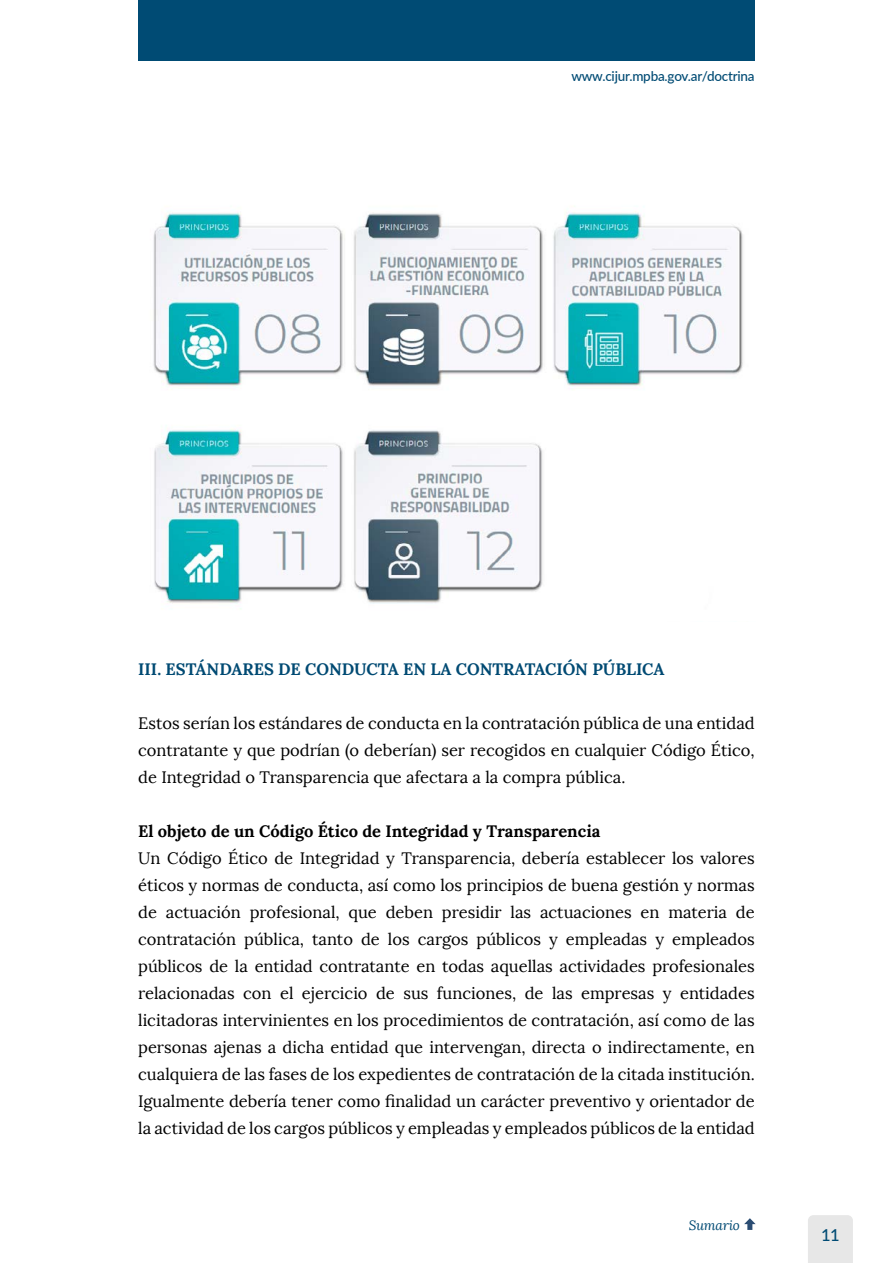
<style>
.page{position:relative;width:893px;height:1263px;background:#fff}
.page>*{position:absolute;margin:0;border:0;box-sizing:border-box;transform-origin:0 0}
.t1{font:16.5px/27px "Lora";color:#000;text-align:justify}
.t2{font:700 16.5px "Lora";color:#000}
.t3{font:700 16.5px "Lora";color:#004a73}
.t4{font:500 16.5px "Lato";color:#004b74}
.t5{font:500 13.5px "Lato";letter-spacing:-.015em;color:#004b74}
.t6{font:italic 13.5px "Lora";letter-spacing:-.015em;color:#004a73}
</style>
<div class="page">
<div style="left:808px;top:1215px;width:45px;height:48px;background:#e7e7e7"></div>
<div style="left:138px;top:0;width:617px;height:61px;background:#004b74"></div>
<svg style="left:744px;top:1218px;width:12px;height:12px"></svg>
<img style="left:153px;top:211px;width:590px;height:398px">
<p class="t5" style="left:571px;top:66px;width:185px">www.cijur.mpba.gov.ar/doctrina</p>
<p class="t3" style="left:138px;top:658px;width:528px">III. ESTÁNDARES DE CONDUCTA EN LA CONTRATACIÓN PÚBLICA</p>
<p class="t1" style="left:138px;top:710px;width:618px">Estos serían los estándares de conducta en la contratación pública de una entidad contratante y que podrían (o deberían) ser recogidos en cualquier Código Ético, de Integridad o Transparencia que afectara a la compra pública.</p>
<p class="t2" style="left:138px;top:820px;width:464px">El objeto de un Código Ético de Integridad y Transparencia</p>
<p class="t1" style="left:138px;top:845px;width:618px">Un Código Ético de Integridad y Transparencia, debería establecer los valores éticos y normas de conducta, así como los principios de buena gestión y normas de actuación profesional, que deben presidir las actuaciones en materia de contratación pública, tanto de los cargos públicos y empleadas y empleados públicos de la entidad contratante en todas aquellas actividades profesionales relacionadas con el ejercicio de sus funciones, de las empresas y entidades licitadoras intervinientes en los procedimientos de contratación, así como de las personas ajenas a dicha entidad que intervengan, directa o indirectamente, en cualquiera de las fases de los expedientes de contratación de la citada institución.<br>Igualmente debería tener como finalidad un carácter preventivo y orientador de la actividad de los cargos públicos y empleadas y empleados públicos de la entidad</p>
<p class="t6" style="left:689px;top:1216px;width:53px">Sumario</p>
<p class="t4" style="left:821px;top:1223px;width:20px">11</p>
</div>
